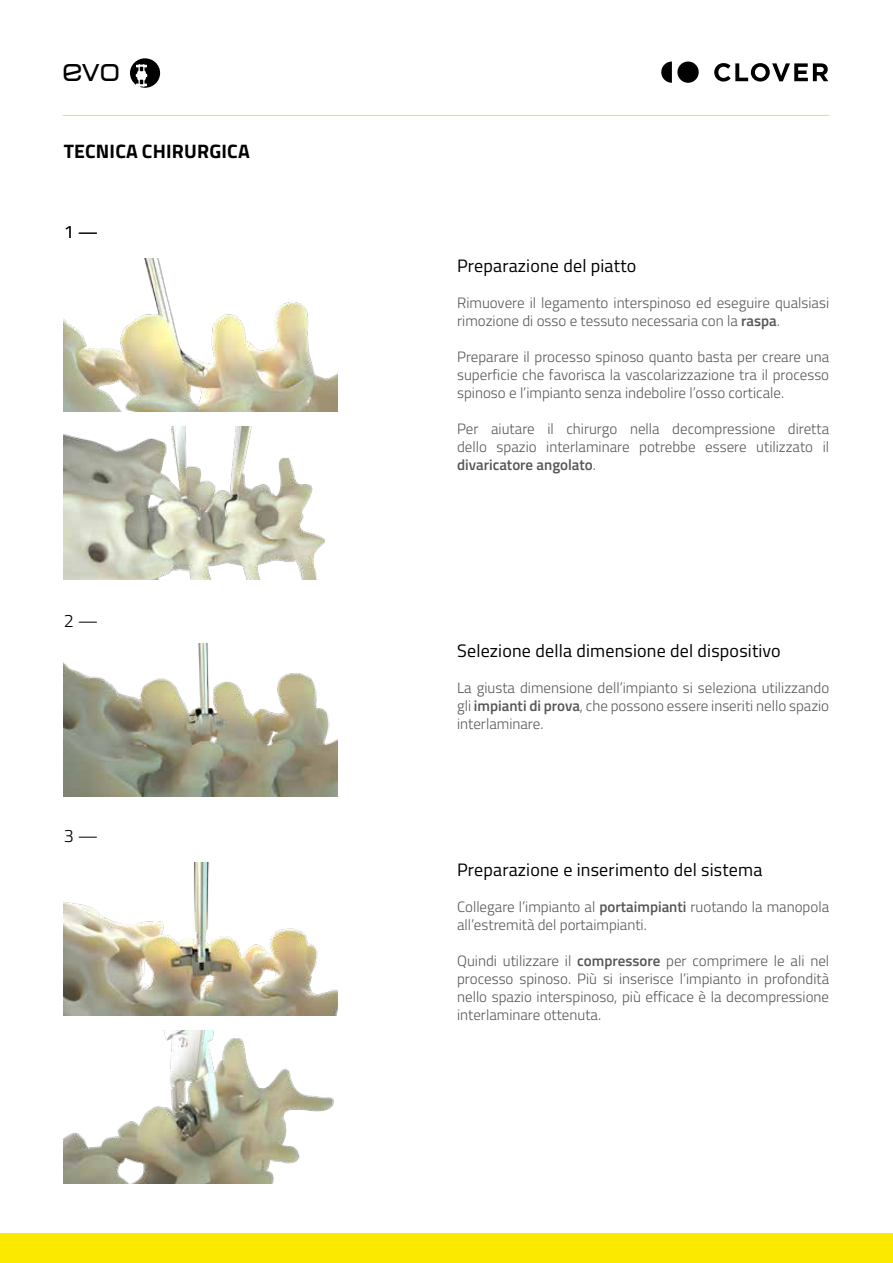
<style>
.page{position:relative;width:893px;height:1263px;background:#fff}
.page>*{position:absolute;margin:0;border:0;box-sizing:border-box;transform-origin:0 0}
.t1{font:33.15px "Not Just Groovy";color:#000}
.t2{font:700 19.5px "Titillium";letter-spacing:.01em;color:#000}
.t3{font:18px "Titillium";letter-spacing:.01em;color:#000}
.t4{font:300 18px "Titillium";color:#000}
.t5{font:300 15px/18px "Titillium";color:#575756;text-align:justify}
.s1{font-weight:600}
</style>
<div class="page">
<div style="left:0;top:1233px;width:893px;height:30px;background:#fce900"></div>
<svg style="left:130px;top:58px;width:30px;height:30px"></svg>
<hr style="left:63px;top:115px;width:766px;height:1px;background:#fce900">
<svg style="left:661px;top:62px;width:38px;height:21px"></svg>
<svg style="left:714px;top:63px;width:114px;height:19px"></svg>
<img style="left:64px;top:258px;width:274px;height:153px">
<img style="left:64px;top:426px;width:261px;height:153px">
<img style="left:64px;top:643px;width:274px;height:153px">
<img style="left:64px;top:862px;width:274px;height:153px">
<img style="left:64px;top:1030px;width:270px;height:153px">
<h1 class="t1" style="left:63px;top:49px;width:58px">evo</h1>
<h2 class="t2" style="left:64px;top:137px;width:188px">TECNICA CHIRURGICA</h2>
<p class="t4" style="left:64px;top:219px;width:36px">1 —</p>
<p class="t4" style="left:64px;top:607px;width:36px">2 —</p>
<p class="t4" style="left:64px;top:823px;width:36px">3 —</p>
<p class="t3" style="left:457px;top:252px;width:181px">Preparazione del piatto</p>
<p class="t5" style="left:457px;top:293px;width:374px">Rimuovere il legamento interspinoso ed eseguire qualsiasi rimozione di osso e tessuto necessaria con la <span class="s1">raspa</span>.</p>
<p class="t5" style="left:457px;top:347px;width:374px">Preparare il processo spinoso quanto basta per creare una superficie che favorisca la vascolarizzazione tra il processo spinoso e l’impianto senza indebolire l’osso corticale.</p>
<p class="t5" style="left:457px;top:419px;width:374px">Per aiutare il chirurgo nella decompressione diretta dello spazio interlaminare potrebbe essere utilizzato il <span class="s1">divaricatore angolato</span>.</p>
<p class="t3" style="left:457px;top:637px;width:325px">Selezione della dimensione del dispositivo</p>
<p class="t5" style="left:457px;top:678px;width:374px">La giusta dimensione dell’impianto si seleziona utilizzando gli <span class="s1">impianti di prova</span>, che possono essere inseriti nello spazio interlaminare.</p>
<p class="t3" style="left:457px;top:856px;width:307px">Preparazione e inserimento del sistema</p>
<p class="t5" style="left:457px;top:897px;width:374px">Collegare l’impianto al <span class="s1">portaimpianti</span> ruotando la manopola all’estremità del portaimpianti.</p>
<p class="t5" style="left:457px;top:951px;width:374px">Quindi utilizzare il <span class="s1">compressore</span> per comprimere le ali nel processo spinoso. Più si inserisce l’impianto in profondità nello spazio interspinoso, più efficace è la decompressione interlaminare ottenuta.</p>
</div>
